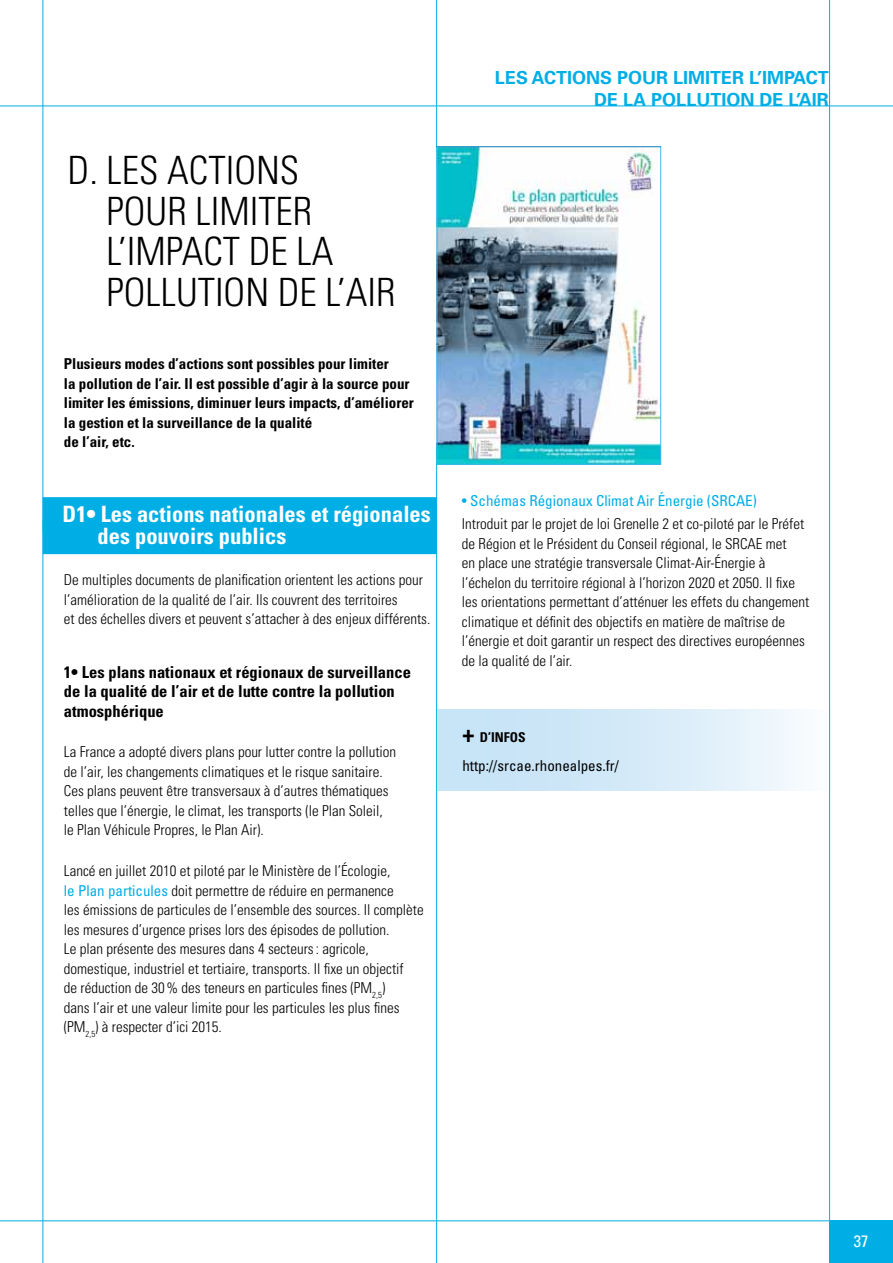
<style>
.page{position:relative;width:893px;height:1263px;background:#fff}
.page>*{position:absolute;margin:0;border:0;box-sizing:border-box;transform-origin:0 0}
.t1{font:300 condensed 39px/40.5px "Univers";color:#000}
.t2{font:700 condensed 22.5px/22.5px "Univers";color:#fff}
.t3{font:700 18px/21.6px "Univers";color:#00aee6}
.t4{font:700 condensed 16.5px/19.5px "Univers";color:#000}
.t5{font:condensed 16.5px "Univers";color:#fff}
.t6{font:300 condensed 15px/19.5px "Univers";color:#000}
.t7{font:700 condensed 15px/19.5px "Univers";color:#000}
.t8{font:condensed 15px "Univers";color:#00aee6}
.t9{font:condensed 15px "Univers";color:#000}
.t10{font:700 condensed 13.5px "Univers";color:#000}
.s1{font-weight:400;color:#00aee6}
.s2{font-size:24px}
</style>
<div class="page">
<hr style="left:436px;top:0;width:1px;height:1263px;background:#00aee6">
<div style="left:830px;top:1221px;width:63px;height:42px;background:#00aee6"></div>
<hr style="left:43px;top:0;width:1px;height:1263px;background:#00aee6">
<hr style="left:829px;top:0;width:1px;height:1263px;background:#00aee6">
<hr style="left:0;top:106px;width:893px;height:1px;background:#00aee6">
<hr style="left:0;top:1220px;width:893px;height:1px;background:#00aee6">
<div style="left:43px;top:497px;width:394px;height:35px;background:#00aee6"></div>
<div style="left:43px;top:520px;width:394px;height:34px;background:#00aee6"></div>
<img style="left:439px;top:149px;width:220px;height:313px">
<div style="left:437px;top:147px;width:224px;height:317px;border:1px solid #40b7e9"></div>
<div style="left:437px;top:710px;width:395px;height:81px;background:linear-gradient(to right,#c1e0f6,#f0f8fc)"></div>
<h1 class="t1" style="left:68px;top:150px;width:159px">D. LES ACTION</h1>
<h1 class="t1" style="left:107px;top:150px;width:228px;text-indent:173px">S<br>POUR LIMITER<br>L’I MPACT DE LA<br>POLLUTION</h1>
<h1 class="t1" style="left:278px;top:271px;width:119px">DE L’AI R</h1>
<p class="t7" style="left:64px;top:354px;width:351px">Plusieurs modes d’actions sont possibles pour limiter<br>la pollution de l’air. Il est possible d’agir à la source pour limiter les émissions, diminuer leurs impacts, d’améliorer la gestion et la surveillance de la qualité<br>de l’air, etc.</p>
<h2 class="t2" style="left:98px;top:502px;width:335px;text-indent:-35px">D1• Les actions nationales et régionales des pouvoirs publics</h2>
<p class="t6" style="left:64px;top:570px;width:368px">De multiples documents de planification orientent les actions pour l’amélioration de la qualité de l’air. I ls couvrent des territoires<br>et des échelles divers et peuvent s’attacher à des enjeux différents.</p>
<p class="t4" style="left:64px;top:662px;width:348px">1• Les plans nationaux et régionaux de surveillance de la qualité de l’air et de lutte contre la pollution atmosphérique</p>
<p class="t6" style="left:64px;top:742px;width:334px">La France a adopté divers plans pour lutter contre la pollution de l’air, les changements climatiques et le risque sanitaire.<br>Ces plans peuvent être transversaux à d’autres thématiques telles que l’énergie, le climat, les transports (le Plan Soleil, le Plan Véhicule Propres, le Plan Air).</p>
<p class="t6" style="left:64px;top:861px;width:361px">Lancé en juillet 2010 et piloté par le Ministère de l’Écologie,<br><span class="s1">le Plan particules</span> doit permettre de réduire en permanence<br>les émissions de particules de l’ensemble des sources. I l complète les mesures d’urgence prises lors des épisodes de pollution.<br>Le plan présente des mesures dans 4 secteurs: agricole, domestique, industriel et tertiaire, transports. I l fixe un objectif<br>de réduction de 30% des teneurs en particules fines (PM<sub>2,5</sub>)<br>dans l’air et une valeur limite pour les particules les plus fines (PM<sub>2,5</sub>) à respecter d’ici 2015.</p>
<p class="t3" style="left:495px;top:67px;width:200px">LES ACTIONS POUR LIMITER</p>
<p class="t3" style="left:749px;top:67px;width:25px">L’IMPA</p>
<p class="t3" style="left:594px;top:67px;width:236px;text-indent:212px">CT<br>DE LA POLLUTION DE L’AIR</p>
<p class="t8" style="left:462px;top:491px;width:296px">• Schémas Régionaux Climat Air Énergie (SRCAE)</p>
<p class="t6" style="left:462px;top:514px;width:349px">I ntroduit par le projet de loi Grenelle 2 et co-piloté par le Préfet de Région et le Président du Conseil régional, le SRCAE met<br>en place une stratégie transversale Climat-Air-Énergie à l’échelon du territoire régional à l’horizon 2020 et 2050. I l fixe les orientations permettant d’atténuer les effets du changement climatique et définit des objectifs en matière de maîtrise de l’énergie et doit garantir un respect des directives européennes de la qualité de l’air.</p>
<p class="t10" style="left:462px;top:728px;width:65px"><span class="s2">+</span> D’INFOS</p>
<p class="t9" style="left:462px;top:756px;width:158px">http://srcae.rhonealpes.fr/</p>
<p class="t5" style="left:854px;top:1230px;width:16px">37</p>
</div>
